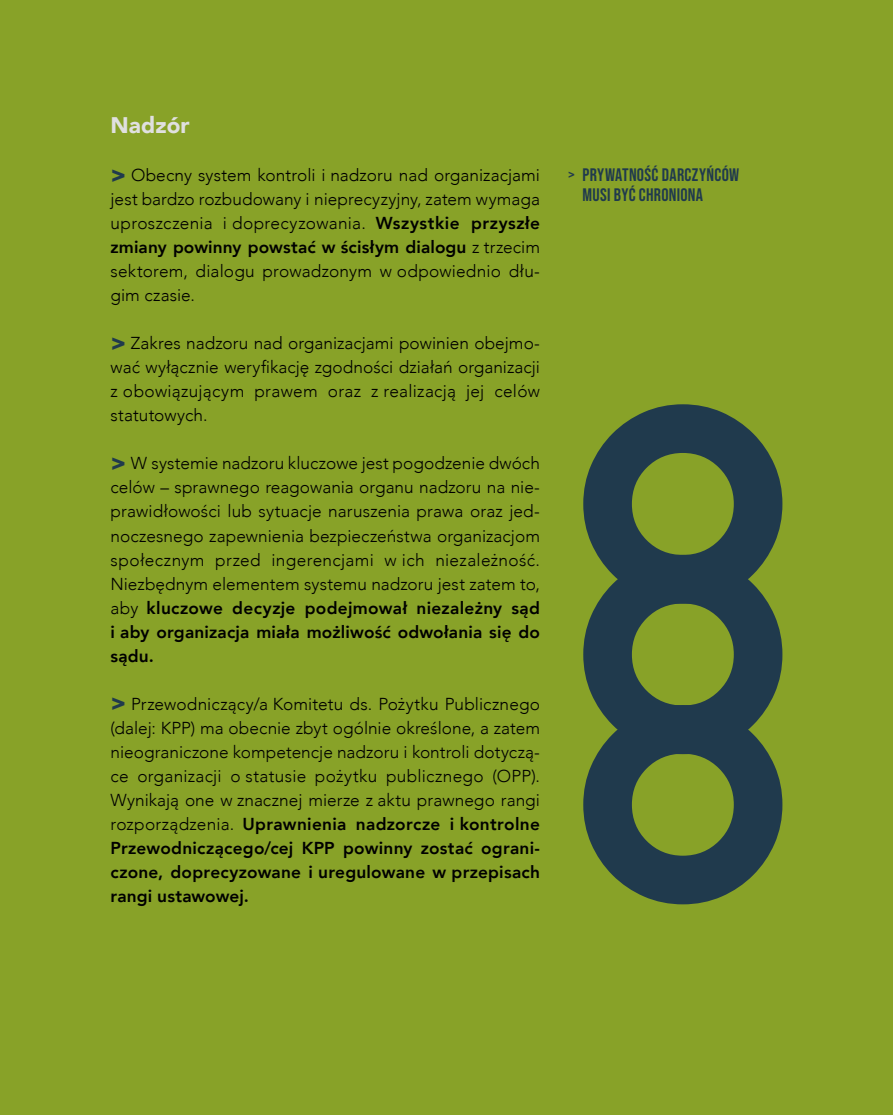
<style>
.page{position:relative;width:893px;height:1115px;background:#fff}
.page>*{position:absolute;margin:0;border:0;box-sizing:border-box;transform-origin:0 0}
.t1{font:900 22.5px "Avenir";letter-spacing:.005em;color:#e0e0e0}
.t2{font:18px/19.5px "Bebas Neue";letter-spacing:.015em;color:#203a4d}
.t3{font:300 17.25px/24px "Avenir";letter-spacing:.01em;color:#000;text-align:justify}
.s1{font-weight:900;font-size:24px;color:#203a4d}
.s2{font-weight:800}
</style>
<div class="page">
<div style="left:0;top:0;width:893px;height:1114px;background:#88a228"></div>
<svg style="left:583px;top:404px;width:199px;height:500px"></svg>
<h1 class="t1" style="left:111px;top:106px;width:81px">Nadzór</h1>
<p class="t3" style="left:111px;top:163px;width:431px"><span class="s1">&gt;</span> Obecny system kontroli i nadzoru nad organizacjami jest bardzo rozbudowany i nieprecyzyjny, zatem wymaga uproszczenia i doprecyzowania. <span class="s2">Wszystkie przyszłe zmiany powinny powstać w ścisłym dialogu</span> z trzecim sektorem, dialogu prowadzonym w odpowiednio dłu&shy;gim czasie.</p>
<p class="t3" style="left:111px;top:331px;width:431px"><span class="s1">&gt;</span> Zakres nadzoru nad organizacjami powinien obejmo&shy;wać wyłącznie weryfikację zgodności działań organizacji z obowiązującym prawem oraz z realizacją jej celów statutowych.</p>
<p class="t3" style="left:111px;top:451px;width:431px"><span class="s1">&gt;</span> W systemie nadzoru kluczowe jest pogodzenie dwóch celów – sprawnego reagowania organu nadzoru na nie&shy;prawidłowości lub sytuacje naruszenia prawa oraz jed&shy;noczesnego zapewnienia bezpieczeństwa organizacjom społecznym przed ingerencjami w ich niezależność.<br>Niezbędnym elementem systemu nadzoru jest zatem to, aby <span class="s2">kluczowe decyzje podejmował niezależny sąd i aby organizacja miała możliwość odwołania się do sądu.</span></p>
<p class="t3" style="left:111px;top:691px;width:431px"><span class="s1">&gt;</span> Przewodniczący/a Komitetu ds. Pożytku Publicznego (dalej: KPP) ma obecnie zbyt ogólnie określone, a zatem nieograniczone kompetencje nadzoru i kontroli dotyczą&shy;ce organizacji o statusie pożytku publicznego (OPP).<br>Wynikają one w znacznej mierze z aktu prawnego rangi rozporządzenia. <span class="s2">Uprawnienia nadzorcze i kontrolne Przewodniczącego/cej KPP powinny zostać ograni&shy;czone, doprecyzowane i uregulowane w przepisach rangi ustawowej.</span></p>
<p class="t2" style="left:583px;top:165px;width:158px;text-indent:-15px">&gt; PRYWATNOŚĆ DARCZYŃCÓW<br>MUSI BYĆ CHRONIONA</p>
</div>
